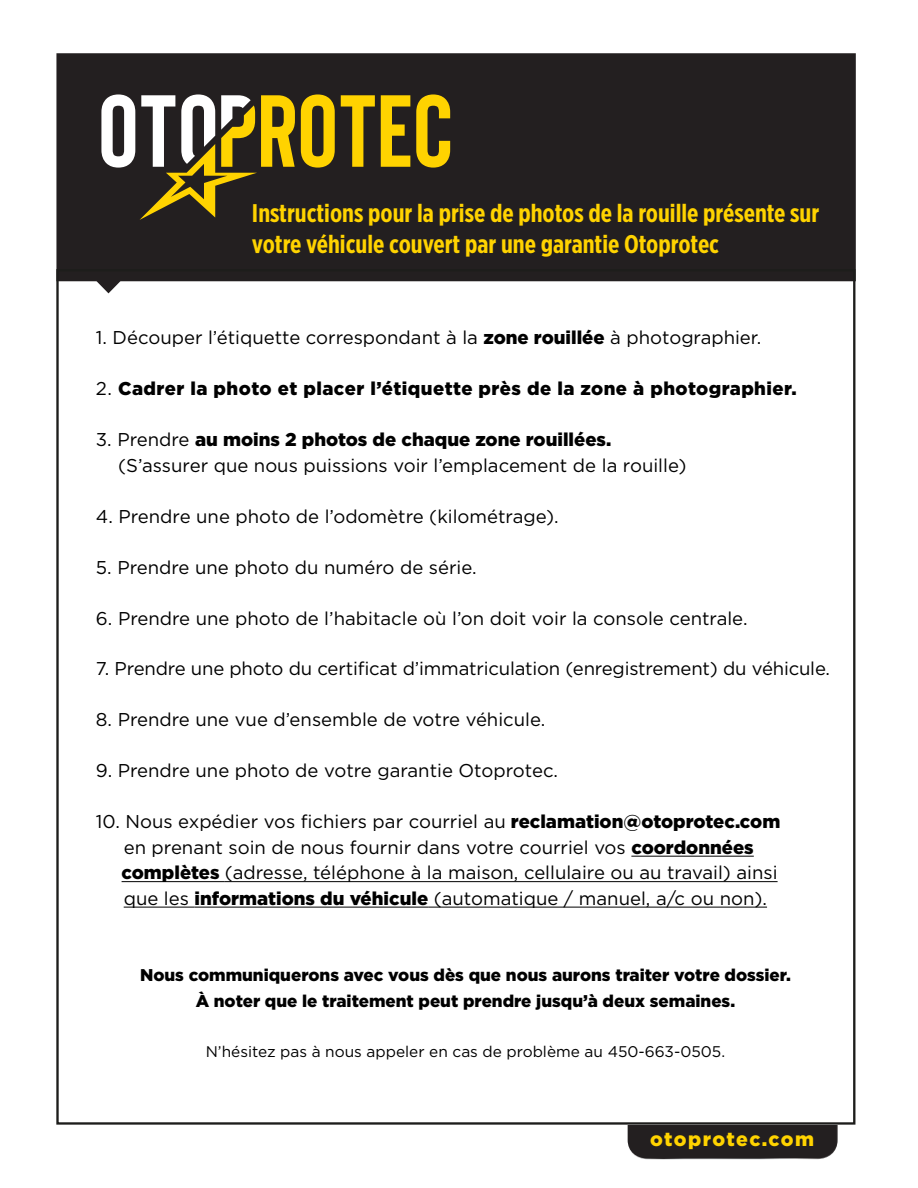
<style>
.page{position:relative;width:918px;height:1188px;background:#fff}
.page>*{position:absolute;margin:0;border:0;box-sizing:border-box;transform-origin:0 0}
.t1{font:700 25.5px/30.6px "Gotham X Narrow";color:#ffd300}
.t2{font:900 19.5px "Gotham";letter-spacing:.07em;color:#ffd300}
.t3{font:18.45px/25.5px "Gotham";color:#000}
.t4{font:900 18.45px "Gotham";letter-spacing:.025em;color:#000}
.t5{font:900 16.95px/25.5px "Gotham";color:#000;text-align:center}
.t6{font:15.45px "Gotham";color:#000}
.s1{font-weight:900}
.s2{font-weight:400}
</style>
<div class="page">
<div style="left:56px;top:53px;width:800px;height:240px;background:#231f20"></div>
<hr style="left:631px;top:856px;width:123px;height:1px;background:#000">
<hr style="left:122px;top:881px;width:103px;height:1px;background:#000">
<hr style="left:225px;top:881px;width:553px;height:1px;background:#000">
<hr style="left:124px;top:907px;width:71px;height:1px;background:#000">
<hr style="left:195px;top:907px;width:233px;height:1px;background:#000">
<hr style="left:428px;top:907px;width:339px;height:1px;background:#000">
<svg style="left:626px;top:1124px;width:212px;height:36px;background:#322f2f"></svg>
<svg style="left:341px;top:95px;width:34px;height:72px;background:#816c12"></svg>
<svg style="left:381px;top:95px;width:29px;height:72px;background:#af910b"></svg>
<svg style="left:416px;top:94px;width:34px;height:74px;background:#a0850d"></svg>
<svg style="left:301px;top:94px;width:34px;height:74px;background:#b6970a"></svg>
<svg style="left:101px;top:94px;width:194px;height:126px"></svg>
<h1 class="t1" style="left:252px;top:198px;width:569px">Instructions pour la prise de photos de la rouille présente sur votre véhicule couvert par une garantie Otoprotec</h1>
<p class="t3" style="left:96px;top:325px;width:667px">1. Découper l’étiquette correspondant à la <span class="s1">zone rouillée</span> à photographier.</p>
<p class="t4" style="left:96px;top:376px;width:702px"><span class="s2">2.</span> Cadrer la photo et placer l’étiquette près de la zone à photographier.</p>
<p class="t3" style="left:118px;top:427px;width:570px;text-indent:-22px">3. Prendre <span class="s1">au moins 2 photos de chaque zone rouillées. </span>(S’assurer que nous puissions voir l’emplacement de la rouille)</p>
<p class="t3" style="left:96px;top:503px;width:464px">4. Prendre une photo de l’odomètre (kilométrage).</p>
<p class="t3" style="left:96px;top:554px;width:382px">5. Prendre une photo du numéro de série.</p>
<p class="t3" style="left:96px;top:605px;width:653px">6. Prendre une photo de l’habitacle où l’on doit voir la console centrale.</p>
<p class="t3" style="left:96px;top:656px;width:736px">7. Prendre une photo du certificat d’immatriculation (enregistrement) du véhicule.</p>
<p class="t3" style="left:96px;top:707px;width:451px">8. Prendre une vue d’ensemble de votre véhicule.</p>
<p class="t3" style="left:96px;top:758px;width:464px">9. Prendre une photo de votre garantie Otoprotec.</p>
<p class="t3" style="left:122px;top:809px;width:660px;text-indent:-26px">10. Nous expédier vos fichiers par courriel au <span class="s1">reclamation@otoprotec.com </span>en prenant soin de nous fournir dans votre courriel vos <span class="s1">coordonnées complètes</span> (adresse, téléphone à la maison, cellulaire ou au travail) ainsi que les <span class="s1">informations du véhicule</span> (automatique / manuel, a/c ou non).</p>
<p class="t5" style="left:140px;top:962px;width:652px">Nous communiquerons avec vous dès que nous aurons traiter votre dossier.<br>À noter que le traitement peut prendre jusqu’à deux semaines.</p>
<p class="t6" style="left:206px;top:1042px;width:521px">N’hésitez pas à nous appeler en cas de problème au 450-663-0505.</p>
<p class="t2" style="left:650px;top:1126px;width:165px">otoprotec.com</p>
</div>
